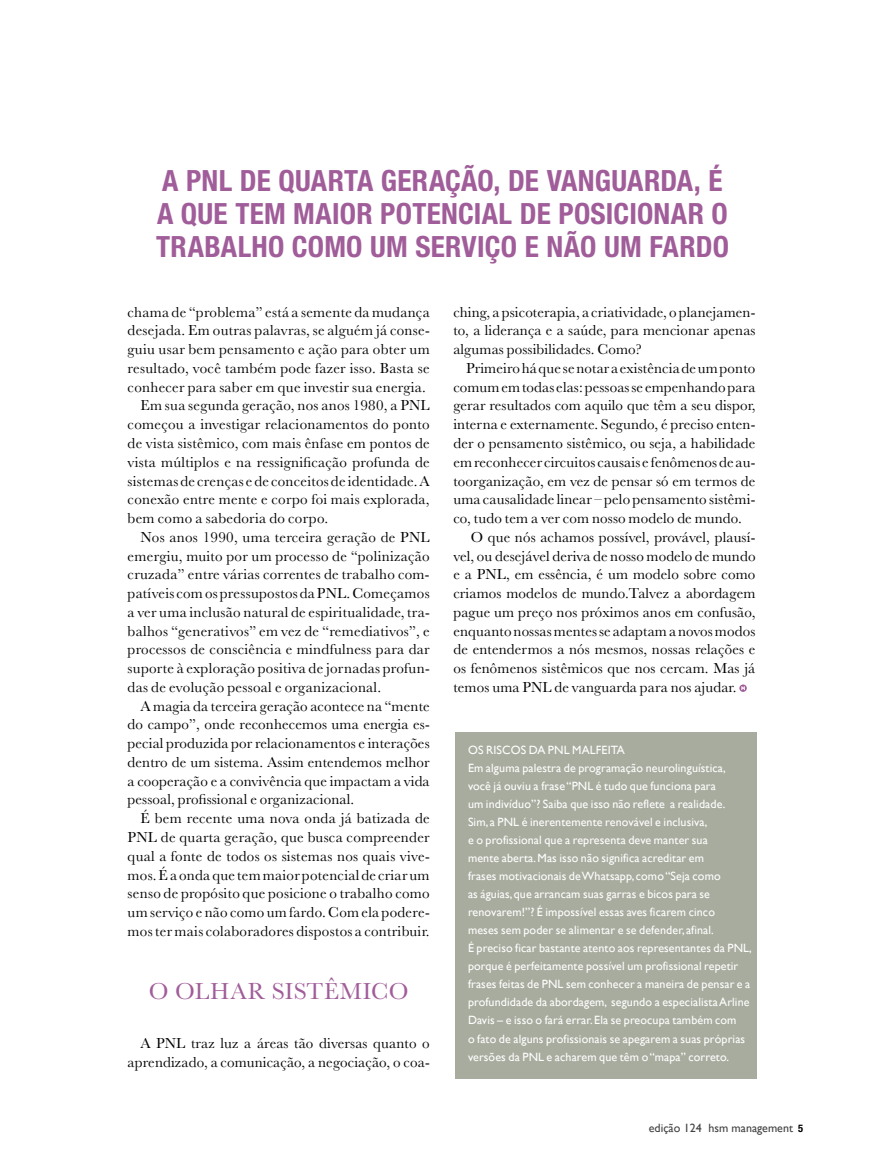
<style>
.page{position:relative;width:885px;height:1170px;background:#fff}
.page>*{position:absolute;margin:0;border:0;box-sizing:border-box;transform-origin:0 0}
.t1{font:700 condensed 29.25px/33px "Helvetica Neue";letter-spacing:.005em;color:#a05d99}
.t2{font:24px "Baskerville";letter-spacing:.02em;color:#a05d99}
.t3{font:15px/18.8px "Baskerville";letter-spacing:.01em;color:#000;text-align:justify}
.t4{font:12px/18px "Gill Sans";letter-spacing:.01em;color:#fff}
.t5{font:12px "Gill Sans";color:#414042}
.s1{font-family:"Helvetica Neue";font-weight:700;font-stretch:condensed;font-size:10.5px;color:#000}
</style>
<div class="page">
<svg style="left:739px;top:684px;width:7px;height:8px"></svg>
<svg style="left:741px;top:686px;width:3px;height:4px"></svg>
<div style="left:455px;top:731px;width:301px;height:347px;background:#a8ac9e"></div>
<h1 class="t1" style="left:156px;top:163px;width:574px">A PNL DE QUARTA GERAÇÃO, DE VANGUARDA, É<br>A QUE TEM MAIOR POTENCIAL DE POSICIONAR O<br>TRABALHO COMO UM SERVIÇO E NÃO UM FARDO</h1>
<p class="t3" style="left:128px;top:302px;width:303px">chama de “problema” está a semente da mudança</p>
<p class="t3" style="left:128px;top:321px;width:303px">desejada. Em outras palavras, se alguém já conse-</p>
<p class="t3" style="left:128px;top:340px;width:303px">guiu usar bem pensamento e ação para obter um</p>
<p class="t3" style="left:128px;top:359px;width:303px">resultado, você também pode fazer isso. Basta se</p>
<p class="t3" style="left:128px;top:377px;width:300px">conhecer para saber em que investir sua energia.</p>
<p class="t3" style="left:140px;top:396px;width:291px">Em sua segunda geração, nos anos 1980, a PNL</p>
<p class="t3" style="left:128px;top:415px;width:303px">começou a investigar relacionamentos do ponto</p>
<p class="t3" style="left:128px;top:434px;width:303px">de vista sistêmico, com mais ênfase em pontos de</p>
<p class="t3" style="left:128px;top:452px;width:303px">vista múltiplos e na ressignificação profunda de</p>
<p class="t3" style="left:128px;top:471px;width:303px">sistemas de crenças e de conceitos de identidade. A</p>
<p class="t3" style="left:128px;top:490px;width:303px">conexão entre mente e corpo foi mais explorada,</p>
<p class="t3" style="left:128px;top:509px;width:202px">bem como a sabedoria do corpo.</p>
<p class="t3" style="left:140px;top:527px;width:291px">Nos anos 1990, uma terceira geração de PNL</p>
<p class="t3" style="left:128px;top:546px;width:303px">emergiu, muito por um processo de “polinização</p>
<p class="t3" style="left:128px;top:565px;width:303px">cruzada” entre várias correntes de trabalho com-</p>
<p class="t3" style="left:128px;top:584px;width:303px">patíveis com os pressupostos da PNL. Começamos</p>
<p class="t3" style="left:128px;top:602px;width:303px">a ver uma inclusão natural de espiritualidade, tra-</p>
<p class="t3" style="left:128px;top:621px;width:303px">balhos “generativos” em vez de “remediativos”, e</p>
<p class="t3" style="left:128px;top:640px;width:303px">processos de consciência e mindfulness para dar</p>
<p class="t3" style="left:128px;top:659px;width:303px">suporte à exploração positiva de jornadas profun-</p>
<p class="t3" style="left:128px;top:677px;width:255px">das de evolução pessoal e organizacional.</p>
<p class="t3" style="left:140px;top:696px;width:291px">A magia da terceira geração acontece na “mente</p>
<p class="t3" style="left:128px;top:715px;width:303px">do campo”, onde reconhecemos uma energia es-</p>
<p class="t3" style="left:128px;top:734px;width:303px">pecial produzida por relacionamentos e interações</p>
<p class="t3" style="left:128px;top:752px;width:303px">dentro de um sistema. Assim entendemos melhor</p>
<p class="t3" style="left:128px;top:771px;width:303px">a cooperação e a convivência que impactam a vida</p>
<p class="t3" style="left:128px;top:790px;width:228px">pessoal, profissional e organizacional.</p>
<p class="t3" style="left:140px;top:809px;width:291px">É bem recente uma nova onda já batizada de</p>
<p class="t3" style="left:128px;top:827px;width:303px">PNL de quarta geração, que busca compreender</p>
<p class="t3" style="left:128px;top:846px;width:303px">qual a fonte de todos os sistemas nos quais vive-</p>
<p class="t3" style="left:128px;top:865px;width:303px">mos. É a onda que tem maior potencial de criar um</p>
<p class="t3" style="left:128px;top:884px;width:303px">senso de propósito que posicione o trabalho como</p>
<p class="t3" style="left:128px;top:902px;width:303px">um serviço e não como um fardo. Com ela podere-</p>
<p class="t3" style="left:128px;top:921px;width:303px">mos ter mais colaboradores dispostos a contribuir.</p>
<h2 class="t2" style="left:149px;top:975px;width:261px">O OLHAR SISTÊMICO</h2>
<p class="t3" style="left:128px;top:1034px;width:303px;text-align:right">A PNL traz luz a áreas tão diversas quanto o aprendizado, a comunicação, a negociação, o coa-</p>
<p class="t3" style="left:453px;top:302px;width:303px">ching, a psicoterapia, a criatividade, o planejamen&shy;to, a liderança e a saúde, para mencionar apenas algumas possibilidades. Como?</p>
<p class="t3" style="left:466px;top:359px;width:291px">Primeiro há que se notar a existência de um ponto</p>
<p class="t3" style="left:453px;top:377px;width:303px">comum em todas elas: pessoas se empenhando para</p>
<p class="t3" style="left:453px;top:396px;width:303px">gerar resultados com aquilo que têm a seu dispor,</p>
<p class="t3" style="left:453px;top:415px;width:303px">interna e externamente. Segundo, é preciso enten-</p>
<p class="t3" style="left:453px;top:434px;width:303px">der o pensamento sistêmico, ou seja, a habilidade</p>
<p class="t3" style="left:453px;top:452px;width:303px">em reconhecer circuitos causais e fenômenos de au-</p>
<p class="t3" style="left:453px;top:471px;width:303px">toorganização, em vez de pensar só em termos de</p>
<p class="t3" style="left:453px;top:490px;width:303px">uma causalidade linear – pelo pensamento sistêmi-</p>
<p class="t3" style="left:453px;top:509px;width:290px">co, tudo tem a ver com nosso modelo de mundo.</p>
<p class="t3" style="left:470px;top:527px;width:286px">O que nós achamos possível, provável, plausí-</p>
<p class="t3" style="left:453px;top:546px;width:303px">vel, ou desejável deriva de nosso modelo de mundo</p>
<p class="t3" style="left:453px;top:565px;width:303px">e a PNL, em essência, é um modelo sobre como</p>
<p class="t3" style="left:453px;top:584px;width:303px">criamos modelos de mundo.Talvez a abordagem</p>
<p class="t3" style="left:453px;top:602px;width:303px">pague um preço nos próximos anos em confusão,</p>
<p class="t3" style="left:453px;top:621px;width:303px">enquanto nossas mentes se adaptam a novos modos</p>
<p class="t3" style="left:453px;top:640px;width:303px">de entendermos a nós mesmos, nossas relações e</p>
<p class="t3" style="left:453px;top:659px;width:303px">os fenômenos sistêmicos que nos cercam. Mas já</p>
<p class="t3" style="left:453px;top:677px;width:284px">temos uma PNL de vanguarda para nos ajudar.</p>
<p class="t4" style="left:468px;top:741px;width:285px">OS RISCOS DA PNL MALFEITA<br>Em alguma palestra de programação neurolinguística,<br>você já ouviu a frase “PNL é tudo que funciona para<br>um indivíduo”? Saiba que isso não reflete a realidade.<br>Sim, a PNL é inerentemente renovável e inclusiva,<br>e o profissional que a representa deve manter sua<br>mente aberta. Mas isso não significa acreditar em<br>frases motivacionais de Whatsapp, como “Seja como<br>as águias, que arrancam suas garras e bicos para se renovarem!”? É impossível essas aves ficarem cinco<br>meses sem poder se alimentar e se defender, afinal.<br>É preciso ficar bastante atento aos representantes da PNL, porque é perfeitamente possível um profissional repetir frases feitas de PNL sem conhecer a maneira de pensar e a profundidade da abordagem, segundo a especialista Arline Davis – e isso o fará errar. Ela se preocupa também com<br>o fato de alguns profissionais se apegarem a suas próprias versões da PNL e acharem que têm o “mapa” correto.</p>
<p class="t5" style="left:648px;top:1120px;width:156px">edição 124 hsm management <span class="s1">5</span></p>
</div>
